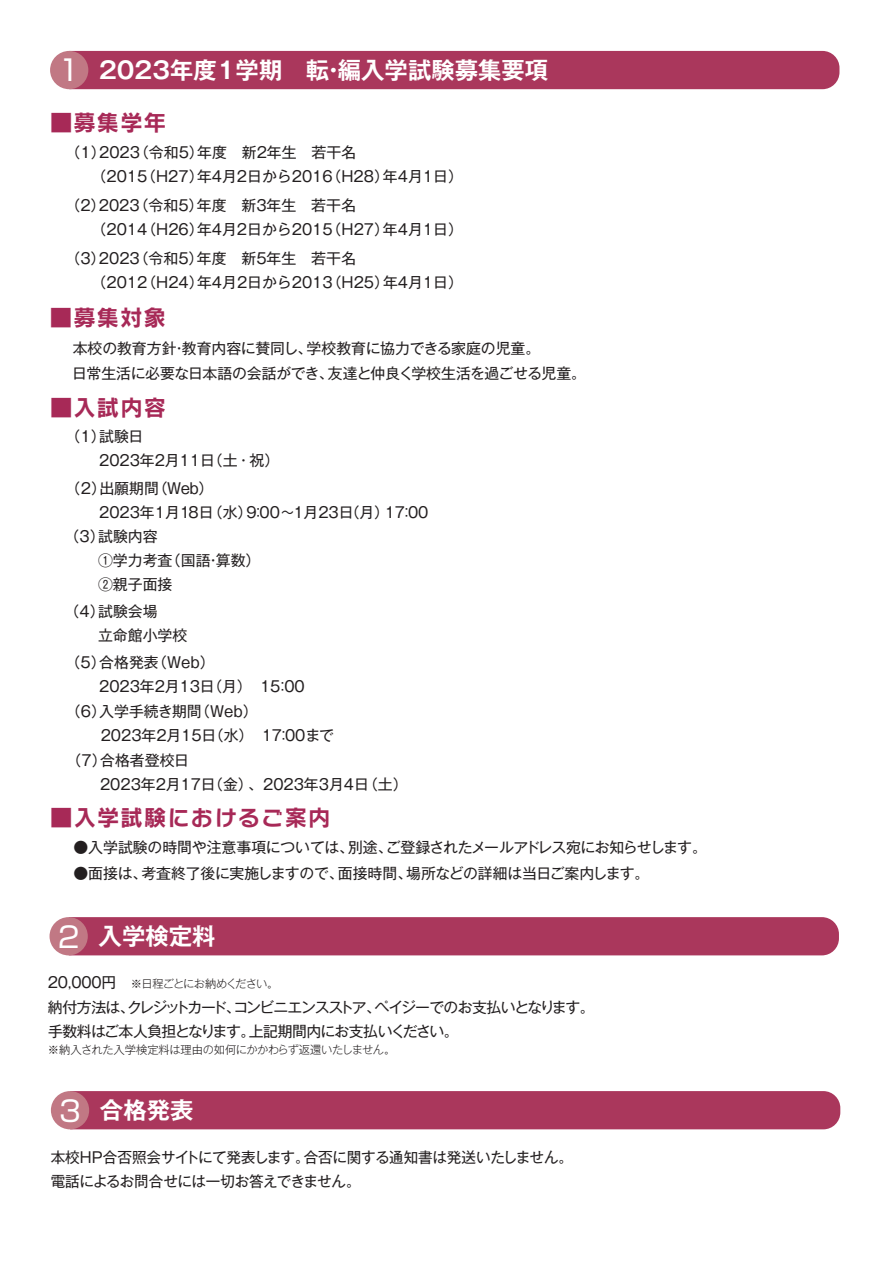
<style>
.page{position:relative;width:893px;height:1263px;background:#fff}
.page>*{position:absolute;margin:0;border:0;box-sizing:border-box;transform-origin:0 0}
.t1{font:700 23.4px "Gothic MB101 Pro De";color:#fff}
.t2{font:22.35px "Rodin NTLG Pro B";letter-spacing:.05em;color:#a72957}
.t3{font:14.85px/24px "Gothic MB101 Pro";color:#231f20}
.t4{font:14.85px/24px "Gothic MB101 Pro";letter-spacing:-.02em;color:#231f20}
.t5{font:14.85px/24px "Gothic MB101 Pro";letter-spacing:-.07em;color:#231f20}
.t6{font:300 11.25px "Gothic MB101 Pro";letter-spacing:-.035em;color:#231f20}
.t7{font:300 11.25px "Gothic MB101 Pro";letter-spacing:-.07em;color:#231f20}
.s1{font-family:"Shin Go Pro";font-weight:400;font-size:28.65px}
.s2{font-weight:400;font-size:14.85px}
</style>
<div class="page">
<div style="left:73px;top:51px;width:766px;height:38px;background:#aa375c"></div>
<div style="left:50px;top:51px;width:38px;height:38px;background:#c17884;border-radius:50%"></div>
<div style="left:74px;top:1091px;width:766px;height:38px;background:#aa375c"></div>
<div style="left:51px;top:1091px;width:38px;height:38px;background:#c17884;border-radius:50%"></div>
<div style="left:73px;top:917px;width:766px;height:38px;background:#aa375c"></div>
<div style="left:50px;top:917px;width:38px;height:38px;background:#c17884;border-radius:50%"></div>
<h1 class="t1" style="left:58px;top:51px;width:491px"><span class="s1">1</span> 2023年度１学期　転・編入学試験募集要項</h1>
<h2 class="t2" style="left:50px;top:107px;width:118px">■募集学年</h2>
<p class="t3" style="left:92px;top:138px;width:373px;text-indent:-26px">（１）2023（令和5）年度　新2年生　若干名<br>（2015（H27）年4月2日から2016（H28）年4月1日）</p>
<p class="t3" style="left:92px;top:191px;width:373px;text-indent:-26px">（2）2023（令和5）年度　新3年生　若干名<br>（2014（H26）年4月2日から2015（H27）年4月1日）</p>
<p class="t3" style="left:92px;top:244px;width:373px;text-indent:-26px">（3）2023（令和5）年度　新5年生　若干名<br>（2012（H24）年4月2日から2013（H25）年4月1日）</p>
<h2 class="t2" style="left:50px;top:303px;width:118px">■募集対象</h2>
<p class="t3" style="left:72px;top:333px;width:515px;line-height:25.5px">本校の教育方針・教育内容に賛同し、学校教育に協力できる家庭の児童。<br>日常生活に必要な日本語の会話ができ、友達と仲良く学校生活を過ごせる児童。</p>
<h2 class="t2" style="left:50px;top:393px;width:118px">■入試内容</h2>
<p class="t3" style="left:99px;top:422px;width:181px;text-indent:-34px">（１）試験日<br>2023年2月11日（土・祝）</p>
<p class="t3" style="left:99px;top:474px;width:331px;text-indent:-34px">（２）出願期間（Web）<br>2023年1月18日（水）9：00～1月23日（月）17：00</p>
<p class="t3" style="left:98px;top:522px;width:164px;text-indent:-34px">（３）試験内容<br>①学力考査（国語・算数）<br>②親子面接</p>
<p class="t3" style="left:98px;top:597px;width:91px;text-indent:-34px">（４）試験会場<br>立命館小学校</p>
<p class="t3" style="left:99px;top:648px;width:222px;text-indent:-34px">（５）合格発表（Web）<br>2023年2月13日（月）　15：00　</p>
<p class="t3" style="left:66px;top:697px;width:194px">（６）入学手続き期間（Web）</p>
<p class="t3" style="left:101px;top:721px;width:235px">2023年2月15日（水） 17：00まで</p>
<p class="t3" style="left:67px;top:746px;width:124px">（７）合格者登校日</p>
<p class="t3" style="left:100px;top:770px;width:309px">2023年2月17日（金）、2023年3月4日（土）</p>
<h2 class="t2" style="left:50px;top:803px;width:282px">■入学試験におけるご案内</h2>
<p class="t4" style="left:73px;top:833px;width:635px">●入学試験の時間や注意事項については、別途、ご登録されたメールアドレス宛にお知らせします。</p>
<p class="t4" style="left:73px;top:859px;width:578px">●面接は、考査終了後に実施しますので、面接時間、場所などの詳細は当日ご案内します。</p>
<h1 class="t1" style="left:58px;top:917px;width:159px"><span class="s1">2</span> 入学検定料</h1>
<p class="t7" style="left:46px;top:975px;width:234px"><span class="s2">２０,０００円</span> ※日程ごとにお納めください。</p>
<p class="t5" style="left:48px;top:993px;width:548px">納付方法は、クレジットカード、コンビニエンスストア、ペイジーでのお支払いとなります。手数料はご本人負担となります。上記期間内にお支払いください。</p>
<p class="t6" style="left:48px;top:1040px;width:349px">※納入された入学検定料は理由の如何にかかわらず返還いたしません。</p>
<h1 class="t1" style="left:59px;top:1091px;width:136px"><span class="s1">3</span> 合格発表</h1>
<p class="t4" style="left:51px;top:1143px;width:524px">本校HP合否照会サイトにて発表します。合否に関する通知書は発送いたしません。電話によるお問合せには一切お答えできません。</p>
</div>
